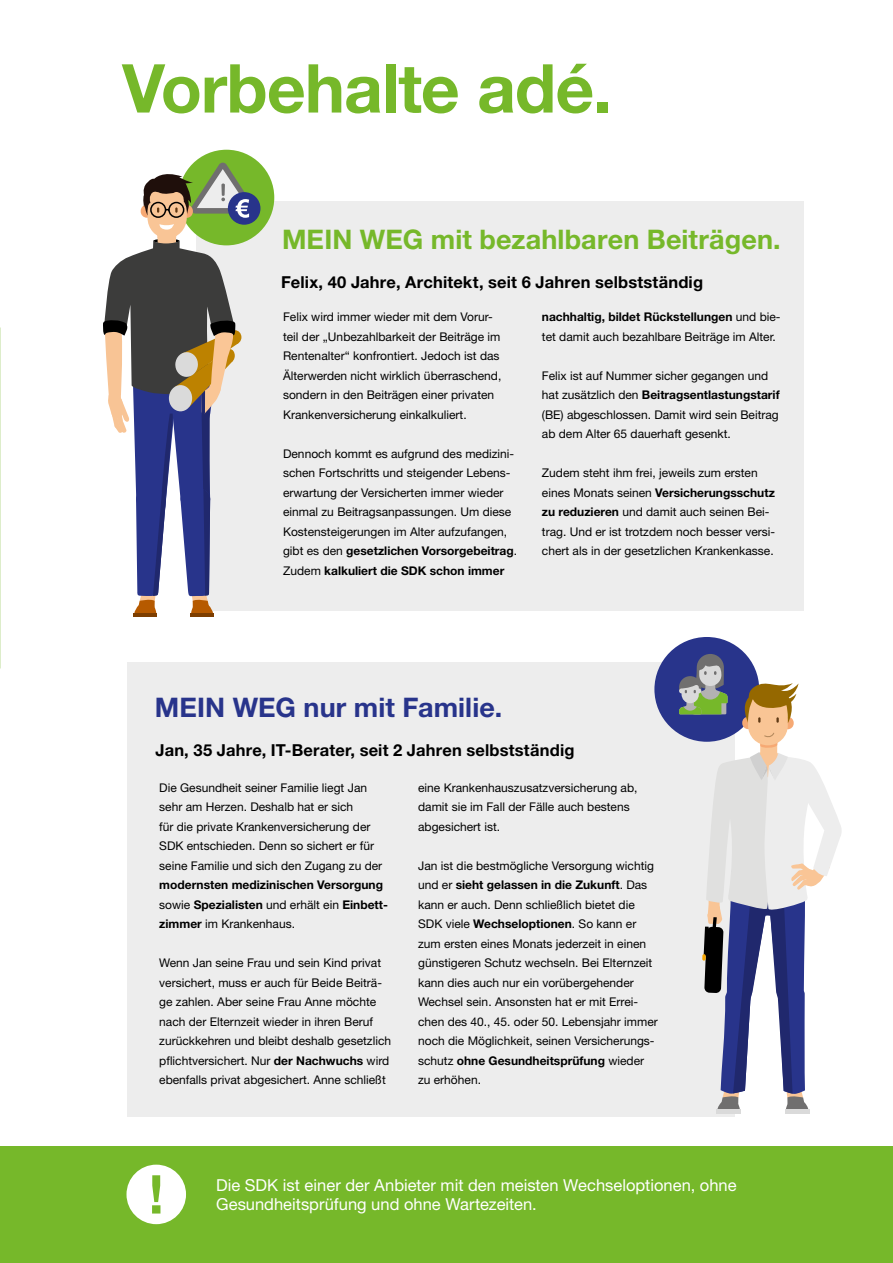
<style>
.page{position:relative;width:893px;height:1263px;background:#fff}
.page>*{position:absolute;margin:0;border:0;box-sizing:border-box;transform-origin:0 0}
.t1{font:700 67.5px "Helvetica Neue LT Std";letter-spacing:-.015em;color:#76b82a}
.t2{font:700 27px "Helvetica Neue LT Std";letter-spacing:.005em;color:#76b82a}
.t3{font:700 27px "Helvetica Neue LT Std";letter-spacing:.005em;color:#28348b}
.t4{font:700 16.5px "Helvetica Neue LT Std";letter-spacing:.01em;color:#000}
.t5{font:16.5px/19.5px "Helvetica Neue LT Std";color:#fff}
.t6{font:12px/19.5px "Helvetica Neue LT Std";color:#000}
.t7{font:700 12px/19.5px "Helvetica Neue LT Std";color:#000}
.s1{font-weight:700}
.s2{font-weight:400}
</style>
<div class="page">
<div style="left:196px;top:201px;width:608px;height:410px;background:#ededed"></div>
<div style="left:128px;top:662px;width:607px;height:455px;background:#ededed"></div>
<div style="left:654px;top:637px;width:105px;height:105px;background:#28348b;border-radius:50%"></div>
<div style="left:179px;top:150px;width:95px;height:95px;background:#76b82a;border-radius:50%"></div>
<div style="left:228px;top:192px;width:32px;height:33px;background:#28348b;border-radius:50%"></div>
<div style="left:0;top:1146px;width:893px;height:117px;background:#76b82a"></div>
<svg style="left:126px;top:1165px;width:60px;height:59px"></svg>
<hr style="left:134px;top:613px;width:23px;height:4px;background:#7d3e00">
<hr style="left:190px;top:613px;width:24px;height:4px;background:#7d3e00">
<svg style="left:103px;top:163px;width:152px;height:452px"></svg>
<hr style="left:716px;top:1110px;width:25px;height:4px;background:#dadada">
<hr style="left:785px;top:1110px;width:24px;height:4px;background:#dadada">
<svg style="left:679px;top:654px;width:163px;height:458px"></svg>
<h1 class="t1" style="left:122px;top:47px;width:491px">Vorbehalte adé.</h1>
<h2 class="t2" style="left:282px;top:223px;width:500px">MEIN WEG mit bezahlbaren Beiträgen.</h2>
<h3 class="t4" style="left:281px;top:272px;width:423px">Felix, 40 Jahre, Architekt, seit 6 Jahren selbstständig</h3>
<p class="t6" style="left:283px;top:307px;width:220px">Felix wird immer wieder mit dem Vorur&shy;teil der „Unbezahlbarkeit der Beiträge im Rentenalter“ konfrontiert. Jedoch ist das Älterwerden nicht wirklich überraschend, sondern in den Beiträgen einer privaten Krankenversicherung einkalkuliert.</p>
<p class="t6" style="left:283px;top:443px;width:235px">Dennoch kommt es aufgrund des medizini&shy;schen Fortschritts und steigender Lebens&shy;erwartung der Versicherten immer wieder einmal zu Beitragsanpassungen. Um diese Kostensteigerungen im Alter aufzufangen, gibt es den <span class="s1">gesetzlichen Vorsorgebeitrag</span>.<br>Zudem <span class="s1">kalkuliert die SDK schon immer</span></p>
<p class="t6" style="left:542px;top:307px;width:240px"><span class="s1">nachhaltig, bildet Rückstellungen</span> und bie&shy;tet damit auch bezahlbare Beiträge im Alter.</p>
<p class="t6" style="left:542px;top:365px;width:239px">Felix ist auf Nummer sicher gegangen und hat zusätzlich den <span class="s1">Beitragsentlastungstarif </span>(BE) abgeschlossen. Damit wird sein Beitrag ab dem Alter 65 dauerhaft gesenkt.</p>
<p class="t6" style="left:542px;top:463px;width:235px">Zudem steht ihm frei, jeweils zum ersten eines Monats seinen <span class="s1">Versicherungsschutz zu reduzieren</span> und damit auch seinen Bei&shy;trag. Und er ist trotzdem noch besser versi&shy;chert als in der gesetzlichen Krankenkasse.</p>
<h2 class="t3" style="left:155px;top:691px;width:349px">MEIN WEG nur mit Familie.</h2>
<h3 class="t4" style="left:155px;top:740px;width:420px">Jan, 35 Jahre, IT-Berater, seit 2 Jahren selbstständig</h3>
<p class="t6" style="left:159px;top:777px;width:224px">Die Gesundheit seiner Familie liegt Jan sehr am Herzen. Deshalb hat er sich<br>für die private Krankenversicherung der SDK entschieden. Denn so sichert er für seine Familie und sich den Zugang zu der</p>
<p class="t7" style="left:159px;top:875px;width:230px">modernsten medizinischen Versorgung <span class="s2">sowie</span> Spezialisten <span class="s2">und erhält ein</span> Einbett&shy;zimmer <span class="s2">im Krankenhaus.</span></p>
<p class="t6" style="left:159px;top:953px;width:233px">Wenn Jan seine Frau und sein Kind privat versichert, muss er auch für Beide Beiträ&shy;ge zahlen. Aber seine Frau Anne möchte nach der Elternzeit wieder in ihren Beruf zurückkehren und bleibt deshalb gesetzlich pflichtversichert. Nur <span class="s1">der Nachwuchs</span> wird ebenfalls privat abgesichert. Anne schließt</p>
<p class="t6" style="left:418px;top:777px;width:221px">eine Krankenhauszusatzversicherung ab, damit sie im Fall der Fälle auch bestens abgesichert ist.</p>
<p class="t6" style="left:418px;top:855px;width:241px">Jan ist die bestmögliche Versorgung wichtig und er <span class="s1">sieht gelassen in die Zukunft</span>. Das kann er auch. Denn schließlich bietet die SDK viele <span class="s1">Wechseloptionen</span>. So kann er zum ersten eines Monats jederzeit in einen günstigeren Schutz wechseln. Bei Elternzeit kann dies auch nur ein vorübergehender Wechsel sein. Ansonsten hat er mit Errei&shy;chen des 40., 45. oder 50. Lebensjahr immer noch die Möglichkeit, seinen Versicherungs&shy;schutz <span class="s1">ohne Gesundheitsprüfung</span> wieder zu erhöhen.</p>
<h3 class="t5" style="left:216px;top:1175px;width:522px">Die SDK ist einer der Anbieter mit den meisten Wechseloptionen, ohne<br>Gesundheitsprüfung und ohne Wartezeiten.</h3>
</div>
